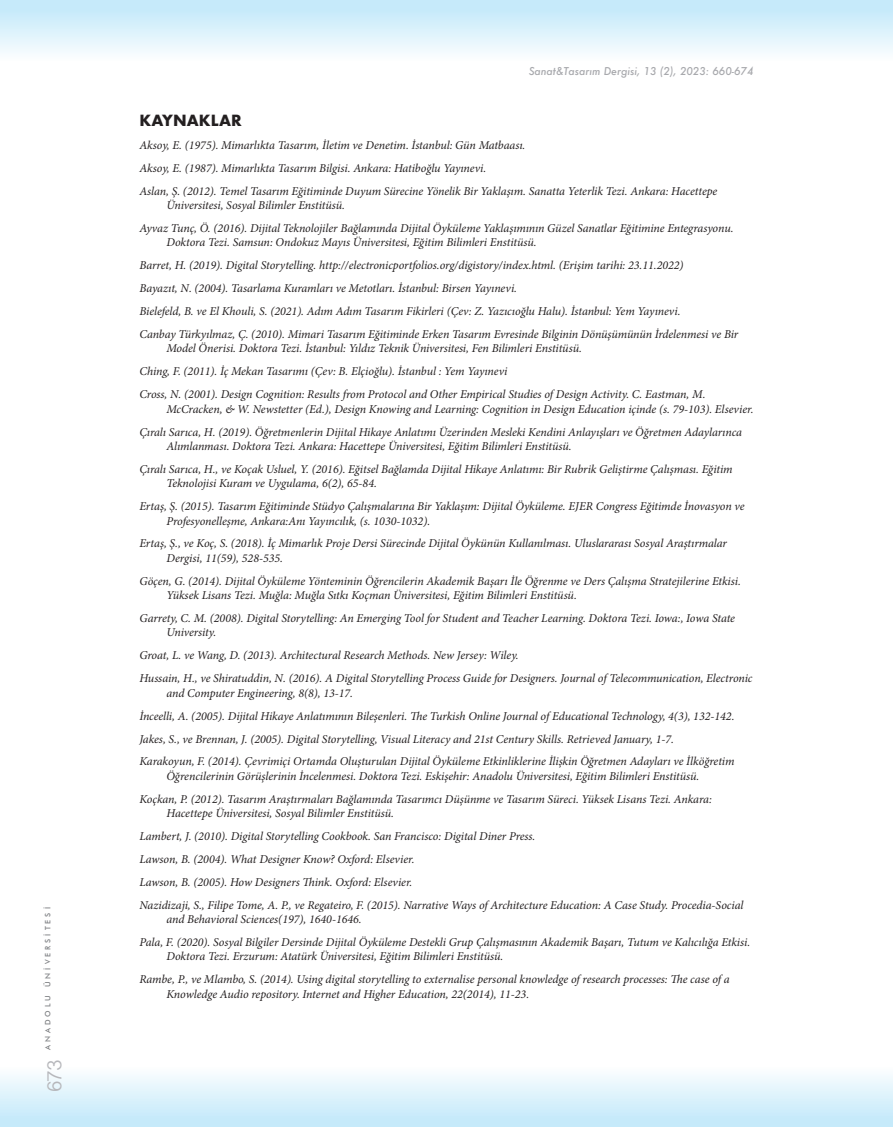
<style>
.page{position:relative;width:893px;height:1127px;background:#fff}
.page>*{position:absolute;margin:0;border:0;box-sizing:border-box;transform-origin:0 0}
.t1{font:18px "Oriya Sangam MN";color:#b6b7bb}
.t2{font:700 15px "Futura";color:#231f20}
.t3{font:italic 12px/23px "Minion Pro";letter-spacing:-.01em;color:#231f20}
.t4{font:italic 500 10.5px "Futura";color:#a8a9ad}
.t5{font:500 7.5px "Futura BT";letter-spacing:.4em;color:#808285}
</style>
<div class="page">
<div style="left:0;top:1045px;width:893px;height:82px;background:linear-gradient(to bottom,#fff,#c3e9fa)"></div>
<div style="left:0;top:0;width:893px;height:81px;background:linear-gradient(to bottom,#c0e8f9,#fff)"></div>
<p class="t5" style="left:43px;top:1050px;width:145px;rotate:-90deg">ANADOLU ÜNİVERSİTESİ</p>
<h1 class="t1" style="left:42px;top:1092px;width:35px;rotate:-90deg">673</h1>
<p class="t4" style="left:529px;top:64px;width:226px">Sanat&amp;Tasarım Dergisi, 13 (2), 2023: 660-674</p>
<p class="t2" style="left:139px;top:109px;width:104px">KAYNAKLAR</p>
<p class="t3" style="left:139px;top:133px;width:579px">Aksoy, E. (1975). Mimarlıkta Tasarım, İletim ve Denetim. İstanbul: Gün Matbaası.<br>Aksoy, E. (1987). Mimarlıkta Tasarım Bilgisi. Ankara: Hatiboğlu Yayınevi.<br>Aslan, Ş. (2012). Temel Tasarım Eğitiminde Duyum Sürecine Yönelik Bir Yaklaşım. Sanatta Yeterlik Tezi. Ankara: Hacettepe</p>
<p class="t3" style="left:139px;top:194px;width:596px;text-indent:27px">Üniversitesi, Sosyal Bilimler Enstitüsü.<br>Ayvaz Tunç, Ö. (2016). Dijital Teknolojiler Bağlamında Dijital Öyküleme Yaklaşımının Güzel Sanatlar Eğitimine Entegrasyonu.</p>
<p class="t3" style="left:139px;top:231px;width:600px;text-indent:27px">Doktora Tezi. Samsun: Ondokuz Mayıs Üniversitesi, Eğitim Bilimleri Enstitüsü.<br>Barret, H. (2019). Digital Storytelling. http://electronicportfolios.org/digistory/index.html. (Erişim tarihi: 23.11.2022)<br>Bayazıt, N. (2004). Tasarlama Kuramları ve Metotları. İstanbul: Birsen Yayınevi.<br>Bielefeld, B. ve El Khouli, S. (2021). Adım Adım Tasarım Fikirleri (Çev: Z. Yazıcıoğlu Halu). İstanbul: Yem Yayınevi.<br>Canbay Türkyılmaz, Ç. (2010). Mimari Tasarım Eğitiminde Erken Tasarım Evresinde Bilginin Dönüşümünün İrdelenmesi ve Bir</p>
<p class="t3" style="left:139px;top:337px;width:568px;text-indent:27px">Model Önerisi. Doktora Tezi. İstanbul: Yıldız Teknik Üniversitesi, Fen Bilimleri Enstitüsü.<br>Ching, F. (2011). İç Mekan Tasarımı (Çev: B. Elçioğlu). İstanbul : Yem Yayınevi<br>Cross, N. (2001). Design Cognition: Results from Protocol and Other Empirical Studies of Design Activity. C. Eastman, M.</p>
<p class="t3" style="left:139px;top:397px;width:616px;text-indent:27px">McCracken, &amp; W. Newstetter (Ed.), Design Knowing and Learning: Cognition in Design Education içinde (s. 79-103). Elsevier.<br>Çıralı Sarıca, H. (2019). Öğretmenlerin Dijital Hikaye Anlatımı Üzerinden Mesleki Kendini Anlayışları ve Öğretmen Adaylarınca</p>
<p class="t3" style="left:139px;top:434px;width:595px;text-indent:27px">Alımlanması. Doktora Tezi. Ankara: Hacettepe Üniversitesi, Eğitim Bilimleri Enstitüsü.<br>Çıralı Sarıca, H., ve Koçak Usluel, Y. (2016). Eğitsel Bağlamda Dijital Hikaye Anlatımı: Bir Rubrik Geliştirme Çalışması. Eğitim</p>
<p class="t3" style="left:139px;top:472px;width:607px;text-indent:27px">Teknolojisi Kuram ve Uygulama, 6(2), 65-84.<br>Ertaş, Ş. (2015). Tasarım Eğitiminde Stüdyo Çalışmalarına Bir Yaklaşım: Dijital Öyküleme. EJER Congress Eğitimde İnovasyon ve</p>
<p class="t3" style="left:139px;top:509px;width:589px;text-indent:27px">Profesyonelleşme, Ankara:Anı Yayıncılık, (s. 1030-1032).<br>Ertaş, Ş., ve Koç, S. (2018). İç Mimarlık Proje Dersi Sürecinde Dijital Öykünün Kullanılması. Uluslararası Sosyal Araştırmalar</p>
<p class="t3" style="left:139px;top:546px;width:603px;text-indent:27px">Dergisi, 11(59), 528-535.<br>Göçen, G. (2014). Dijital Öyküleme Yönteminin Öğrencilerin Akademik Başarı İle Öğrenme ve Ders Çalışma Stratejilerine Etkisi.</p>
<p class="t3" style="left:139px;top:584px;width:597px;text-indent:27px">Yüksek Lisans Tezi. Muğla: Muğla Sıtkı Koçman Üniversitesi, Eğitim Bilimleri Enstitüsü.<br>Garrety, C. M. (2008). Digital Storytelling: An Emerging Tool for Student and Teacher Learning. Doktora Tezi. Iowa:, Iowa State</p>
<p class="t3" style="left:139px;top:621px;width:614px;text-indent:27px">University.<br>Groat, L. ve Wang, D. (2013). Architectural Research Methods. New Jersey: Wiley.<br>Hussain, H., ve Shiratuddin, N. (2016). A Digital Storytelling Process Guide for Designers. Journal of Telecommunication, Electronic</p>
<p class="t3" style="left:139px;top:681px;width:596px;text-indent:27px">and Computer Engineering, 8(8), 13-17.<br>İnceelli, A. (2005). Dijital Hikaye Anlatımının Bileşenleri. The Turkish Online Journal of Educational Technology, 4(3), 132-142.<br>Jakes, S., ve Brennan, J. (2005). Digital Storytelling, Visual Literacy and 21st Century Skills. Retrieved January, 1-7.<br>Karakoyun, F. (2014). Çevrimiçi Ortamda Oluşturulan Dijital Öyküleme Etkinliklerine İlişkin Öğretmen Adayları ve İlköğretim</p>
<p class="t3" style="left:139px;top:764px;width:574px;text-indent:27px">Öğrencilerinin Görüşlerinin İncelenmesi. Doktora Tezi. Eskişehir: Anadolu Üniversitesi, Eğitim Bilimleri Enstitüsü.<br>Koçkan, P. (2012). Tasarım Araştırmaları Bağlamında Tasarımcı Düşünme ve Tasarım Süreci. Yüksek Lisans Tezi. Ankara:</p>
<p class="t3" style="left:139px;top:802px;width:605px;text-indent:27px">Hacettepe Üniversitesi, Sosyal Bilimler Enstitüsü.<br>Lambert, J. (2010). Digital Storytelling Cookbook. San Francisco: Digital Diner Press.<br>Lawson, B. (2004). What Designer Know? Oxford: Elsevier.<br>Lawson, B. (2005). How Designers Think. Oxford: Elsevier.<br>Nazidizaji, S., Filipe Tome, A. P., ve Regateiro, F. (2015). Narrative Ways of Architecture Education: A Case Study. Procedia-Social</p>
<p class="t3" style="left:139px;top:908px;width:612px;text-indent:27px">and Behavioral Sciences(197), 1640-1646.<br>Pala, F. (2020). Sosyal Bilgiler Dersinde Dijital Öyküleme Destekli Grup Çalışmasının Akademik Başarı, Tutum ve Kalıcılığa Etkisi.</p>
<p class="t3" style="left:139px;top:945px;width:592px;text-indent:27px">Doktora Tezi. Erzurum: Atatürk Üniversitesi, Eğitim Bilimleri Enstitüsü.<br>Rambe, P., ve Mlambo, S. (2014). Using digital storytelling to externalise personal knowledge of research processes: The case of a</p>
<p class="t3" style="left:166px;top:982px;width:364px">Knowledge Audio repository. Internet and Higher Education, 22(2014), 11-23.</p>
</div>
